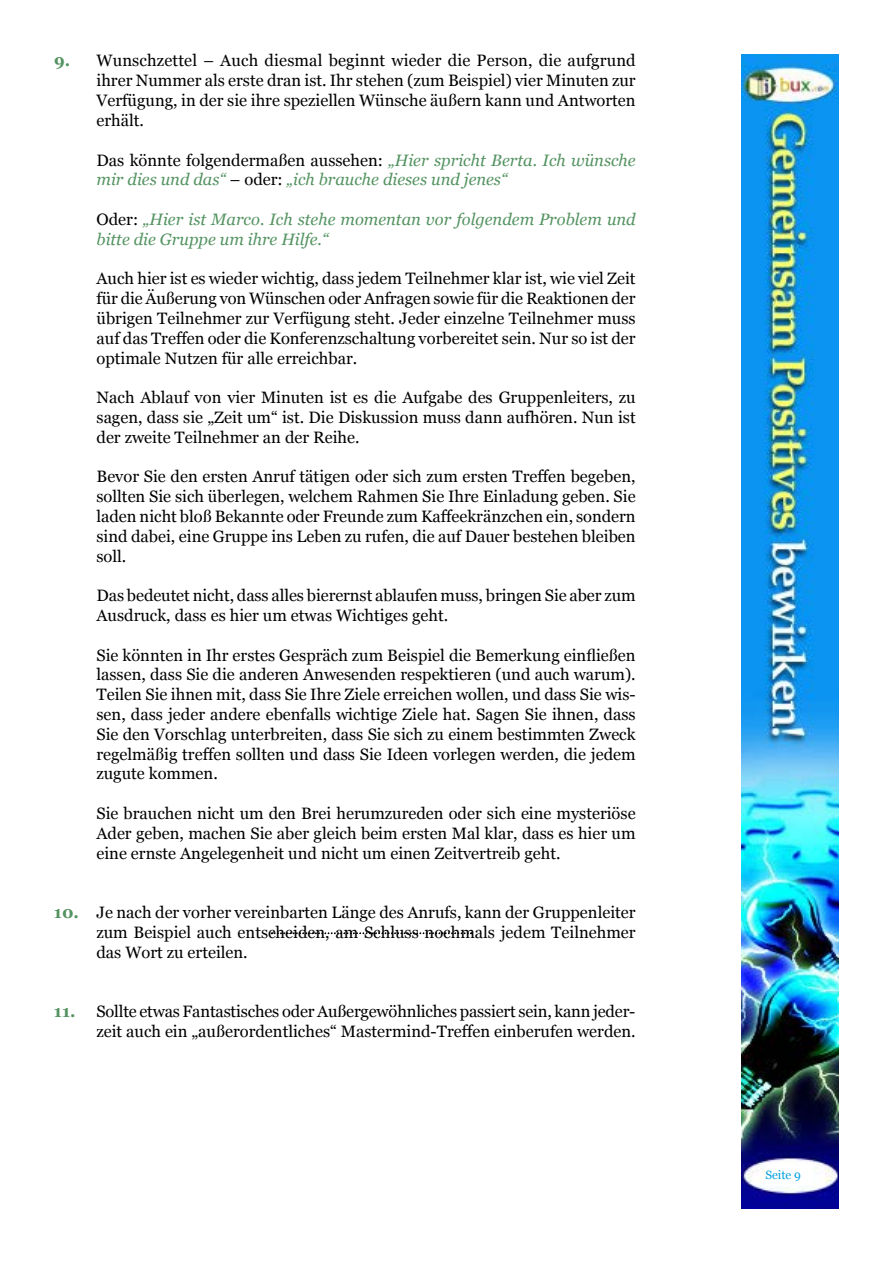
<style>
.page{position:relative;width:893px;height:1263px;background:#fff}
.page>*{position:absolute;margin:0;border:0;box-sizing:border-box;transform-origin:0 0}
.t1{font:16.5px/19.8px "Georgia";color:#000;text-align:justify}
.t2{font:italic 16.5px/19.8px "Georgia";color:#549361}
.t3{font:12px "Georgia";color:#009ee0}
.s1{font-weight:700;color:#549361}
.s2{font-style:normal;color:#000}
</style>
<div class="page">
<img style="left:741px;top:54px;width:98px;height:1155px">
<svg style="left:271px;top:932px;width:201px;height:2px"></svg>
<p class="t1" style="left:97px;top:50px;width:541px;text-indent:-43px"><span class="s1">9.</span> Wunschzettel – Auch diesmal beginnt wieder die Person, die aufgrund ihrer Nummer als erste dran ist. Ihr stehen (zum Beispiel) vier Minuten zur Verfügung, in der sie ihre speziellen Wünsche äußern kann und Antworten erhält.</p>
<p class="t2" style="left:97px;top:149px;width:541px"><span class="s2">Das könnte folgendermaßen aussehen:</span> „Hier spricht Berta. Ich wünsche mir dies und das“ <span class="s2">– oder:</span> „ich brauche dieses und jenes“</p>
<p class="t2" style="left:97px;top:209px;width:541px"><span class="s2">Oder:</span> „Hier ist Marco. Ich stehe momentan vor folgendem Problem und bitte die Gruppe um ihre Hilfe.“</p>
<p class="t1" style="left:97px;top:268px;width:541px">Auch hier ist es wieder wichtig, dass jedem Teilnehmer klar ist, wie viel Zeit für die Äußerung von Wünschen oder Anfragen sowie für die Reaktionen der übrigen Teilnehmer zur Verfügung steht. Jeder einzelne Teilnehmer muss auf das Treffen oder die Konferenzschaltung vorbereitet sein. Nur so ist der optimale Nutzen für alle erreichbar.</p>
<p class="t1" style="left:97px;top:387px;width:541px">Nach Ablauf von vier Minuten ist es die Aufgabe des Gruppenleiters, zu sagen, dass sie „Zeit um“ ist. Die Diskussion muss dann aufhören. Nun ist der zweite Teilnehmer an der Reihe.</p>
<p class="t1" style="left:97px;top:466px;width:541px">Bevor Sie den ersten Anruf tätigen oder sich zum ersten Treffen begeben, sollten Sie sich überlegen, welchem Rahmen Sie Ihre Einladung geben. Sie laden nicht bloß Bekannte oder Freunde zum Kaffeekränzchen ein, sondern sind dabei, eine Gruppe ins Leben zu rufen, die auf Dauer bestehen bleiben soll.</p>
<p class="t1" style="left:97px;top:585px;width:541px">Das bedeutet nicht, dass alles bierernst ablaufen muss, bringen Sie aber zum<br>Ausdruck, dass es hier um etwas Wichtiges geht.</p>
<p class="t1" style="left:96px;top:644px;width:541px">Sie könnten in Ihr erstes Gespräch zum Beispiel die Bemerkung einfließen lassen, dass Sie die anderen Anwesenden respektieren (und auch warum).<br>Teilen Sie ihnen mit, dass Sie Ihre Ziele erreichen wollen, und dass Sie wis&shy;sen, dass jeder andere ebenfalls wichtige Ziele hat. Sagen Sie ihnen, dass Sie den Vorschlag unterbreiten, dass Sie sich zu einem bestimmten Zweck regelmäßig treffen sollten und dass Sie Ideen vorlegen werden, die jedem zugute kommen.</p>
<p class="t1" style="left:96px;top:803px;width:541px">Sie brauchen nicht um den Brei herumzureden oder sich eine mysteriöse Ader geben, machen Sie aber gleich beim ersten Mal klar, dass es hier um eine ernste Angelegenheit und nicht um einen Zeitvertreib geht.</p>
<p class="t1" style="left:96px;top:902px;width:541px;text-indent:-43px"><span class="s1">10.</span> Je nach der vorher vereinbarten Länge des Anrufs, kann der Gruppenleiter zum Beispiel auch entscheiden, am Schluss nochmals jedem Teilnehmer das Wort zu erteilen.</p>
<p class="t1" style="left:54px;top:1001px;width:583px;text-align:right"><span class="s1">11.</span> Sollte etwas Fantastisches oder Außergewöhnliches passiert sein, kann jeder&shy;zeit auch ein „außerordentliches“ Mastermind-Treffen einberufen werden.</p>
<p class="t3" style="left:765px;top:1165px;width:37px">Seite 9</p>
</div>
